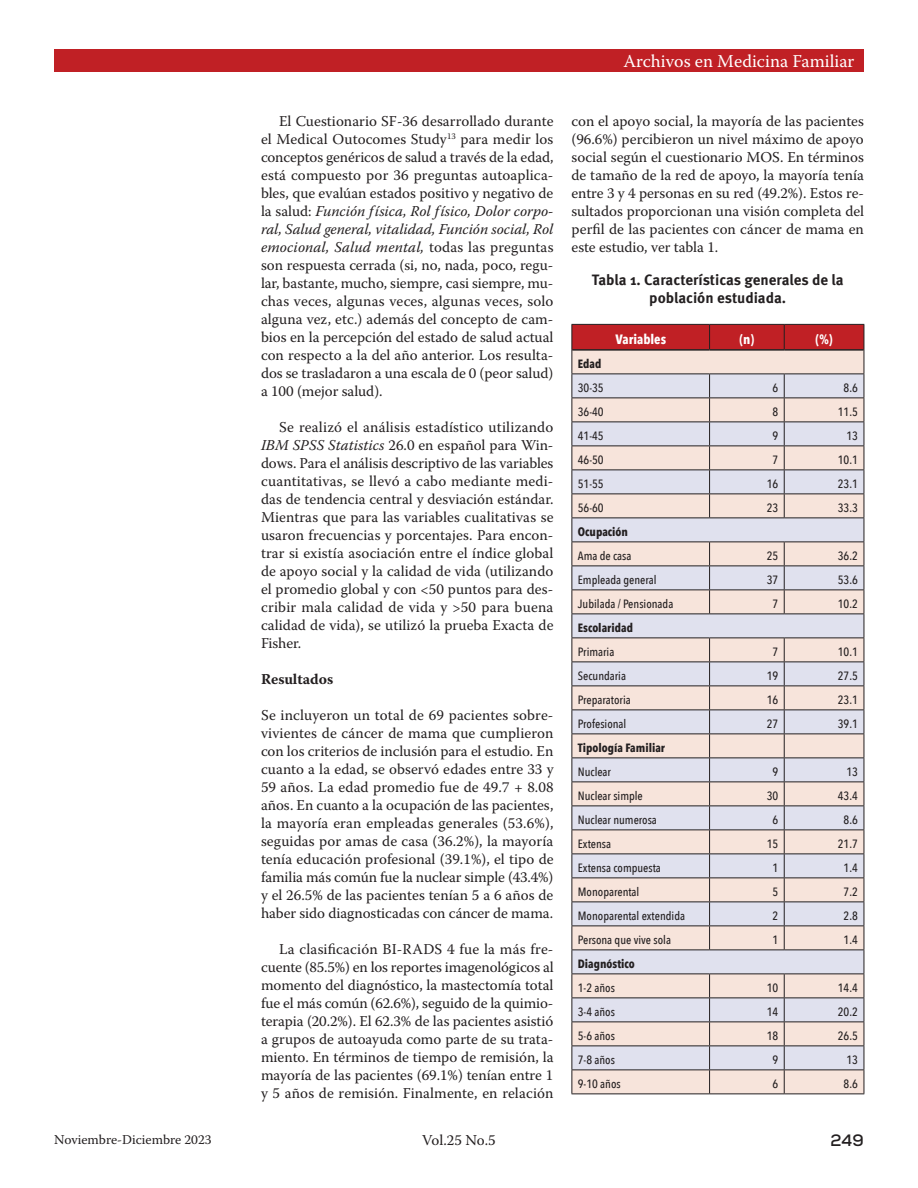
<style>
.page{position:relative;width:918px;height:1188px;background:#fff}
.page>*{position:absolute;margin:0;border:0;box-sizing:border-box;transform-origin:0 0}
.t1{font:18px "Warnock Pro";color:#fff}
.t2{font:700 16.5px "Nexa";color:#231f20}
.Txt_Indet{font:15px/18px "Warnock Pro";letter-spacing:.005em;color:#231f20;text-align:justify}
.Txt_NoIndet{font:15px/18px "Warnock Pro";letter-spacing:-.005em;color:#231f20;text-align:justify}
.Pie_Foto{font:700 15px/18px "Meta Pro";letter-spacing:-.005em;color:#231f20;text-align:center}
.Txt_NoIndet-2{font:700 15px "Warnock Pro";letter-spacing:-.005em;color:#231f20}
.t3{font:13.5px "Warnock Pro";color:#231f20}
.Titulo_Tabla{font:700 13.5px "Avenir Next Condensed";color:#fff}
.Txt_Tabla{font:500 12px "Avenir Next Condensed";color:#231f20}
.Txt_Tabla-2{font:700 12px "Avenir Next Condensed";color:#231f20}
.s1{font-style:italic}
</style>
<div class="page">
<div style="left:54px;top:50px;width:810px;height:22px;background:#c02025"></div>
<svg style="left:572px;top:324px;width:293px;height:770px;background:#e0d2d4"></svg>
<hr style="left:572px;top:1094px;width:138px;height:1px;background:#231f20">
<hr style="left:710px;top:1094px;width:74px;height:1px;background:#231f20">
<hr style="left:784px;top:1094px;width:80px;height:1px;background:#231f20">
<hr style="left:572px;top:349px;width:138px;height:2px;background:#231f20">
<hr style="left:710px;top:349px;width:74px;height:2px;background:#231f20">
<hr style="left:784px;top:349px;width:80px;height:2px;background:#231f20">
<p class="t1" style="left:623px;top:50px;width:233px">Archivos en Medicina Familiar</p>
<p class="Txt_Indet" style="left:261px;top:112px;width:294px;text-indent:18px">El Cuestionario SF-36 desarrollado durante el Medical Outocomes Study<sup>13</sup> para medir los conceptos genéricos de salud a través de la edad, está compuesto por 36 preguntas autoaplica&shy;bles, que evalúan estados positivo y negativo de la salud: <span class="s1">Función física, Rol físico, Dolor corpo&shy;ral, Salud general, vitalidad, Función social, Rol emocional, Salud mental,</span> todas las preguntas son respuesta cerrada (si, no, nada, poco, regu&shy;lar, bastante, mucho, siempre, casi siempre, mu&shy;chas veces, algunas veces, algunas veces, solo alguna vez, etc.) además del concepto de cam&shy;bios en la percepción del estado de salud actual con respecto a la del año anterior. Los resulta&shy;dos se trasladaron a una escala de 0 (peor salud) a 100 (mejor salud).</p>
<p class="Txt_Indet" style="left:261px;top:418px;width:294px;text-indent:18px">Se realizó el análisis estadístico utilizando <span class="s1">IBM SPSS Statistics</span> 26.0 en español para Win&shy;dows. Para el análisis descriptivo de las variables cuantitativas, se llevó a cabo mediante medi&shy;das de tendencia central y desviación estándar.<br>Mientras que para las variables cualitativas se usaron frecuencias y porcentajes. Para encon&shy;trar si existía asociación entre el índice global de apoyo social y la calidad de vida (utilizando el promedio global y con &lt;50 puntos para des&shy;cribir mala calidad de vida y &gt;50 para buena calidad de vida), se utilizó la prueba Exacta de Fisher.</p>
<p class="Txt_NoIndet-2" style="left:261px;top:670px;width:74px">Resultados</p>
<p class="Txt_NoIndet" style="left:261px;top:706px;width:294px">Se incluyeron un total de 69 pacientes sobre&shy;vivientes de cáncer de mama que cumplieron con los criterios de inclusión para el estudio. En cuanto a la edad, se observó edades entre 33 y 59 años. La edad promedio fue de 49.7 + 8.08 años. En cuanto a la ocupación de las pacientes, la mayoría eran empleadas generales (53.6%), seguidas por amas de casa (36.2%), la mayoría tenía educación profesional (39.1%), el tipo de familia más común fue la nuclear simple (43.4%) y el 26.5% de las pacientes tenían 5 a 6 años de haber sido diagnosticadas con cáncer de mama.</p>
<p class="Txt_Indet" style="left:261px;top:940px;width:294px;text-indent:18px">La clasificación BI-RADS 4 fue la más fre&shy;cuente (85.5%) en los reportes imagenológicos al momento del diagnóstico, la mastectomía total fue el más común (62.6%), seguido de la quimio&shy;terapia (20.2%). El 62.3% de las pacientes asistió a grupos de autoayuda como parte de su trata&shy;miento. En términos de tiempo de remisión, la mayoría de las pacientes (69.1%) tenían entre 1 y 5 años de remisión. Finalmente, en relación</p>
<p class="Txt_Indet" style="left:572px;top:112px;width:294px">con el apoyo social, la mayoría de las pacientes (96.6%) percibieron un nivel máximo de apoyo social según el cuestionario MOS. En términos de tamaño de la red de apoyo, la mayoría tenía entre 3 y 4 personas en su red (49.2%). Estos re&shy;sultados proporcionan una visión completa del perfil de las pacientes con cáncer de mama en este estudio, ver tabla 1.</p>
<p class="Pie_Foto" style="left:592px;top:270px;width:254px">Tabla 1. Características generales de la población estudiada.</p>
<p class="Titulo_Tabla" style="left:615px;top:331px;width:52px">Variables</p>
<p class="Titulo_Tabla" style="left:739px;top:331px;width:16px">(n)</p>
<p class="Titulo_Tabla" style="left:816px;top:331px;width:18px">(%)</p>
<p class="Txt_Tabla-2" style="left:578px;top:356px;width:25px">Edad</p>
<p class="Txt_Tabla" style="left:578px;top:380px;width:27px">30-35</p>
<p class="Txt_Tabla" style="left:772px;top:380px;width:7px">6</p>
<p class="Txt_Tabla" style="left:844px;top:380px;width:16px">8.6</p>
<p class="Txt_Tabla" style="left:578px;top:404px;width:27px">36-40</p>
<p class="Txt_Tabla" style="left:772px;top:404px;width:7px">8</p>
<p class="Txt_Tabla" style="left:838px;top:404px;width:22px">11.5</p>
<p class="Txt_Tabla" style="left:578px;top:428px;width:27px">41-45</p>
<p class="Txt_Tabla" style="left:772px;top:428px;width:7px">9</p>
<p class="Txt_Tabla" style="left:846px;top:428px;width:13px">13</p>
<p class="Txt_Tabla" style="left:578px;top:452px;width:27px">46-50</p>
<p class="Txt_Tabla" style="left:772px;top:452px;width:7px">7</p>
<p class="Txt_Tabla" style="left:838px;top:452px;width:22px">10.1</p>
<p class="Txt_Tabla" style="left:578px;top:476px;width:27px">51-55</p>
<p class="Txt_Tabla" style="left:767px;top:476px;width:13px">16</p>
<p class="Txt_Tabla" style="left:838px;top:476px;width:22px">23.1</p>
<p class="Txt_Tabla" style="left:578px;top:500px;width:27px">56-60</p>
<p class="Txt_Tabla" style="left:767px;top:500px;width:13px">23</p>
<p class="Txt_Tabla" style="left:838px;top:500px;width:22px">33.3</p>
<p class="Txt_Tabla-2" style="left:578px;top:524px;width:52px">Ocupación</p>
<p class="Txt_Tabla" style="left:578px;top:548px;width:55px">Ama de casa</p>
<p class="Txt_Tabla" style="left:767px;top:548px;width:13px">25</p>
<p class="Txt_Tabla" style="left:838px;top:548px;width:22px">36.2</p>
<p class="Txt_Tabla" style="left:578px;top:572px;width:80px">Empleada general</p>
<p class="Txt_Tabla" style="left:767px;top:572px;width:13px">37</p>
<p class="Txt_Tabla" style="left:838px;top:572px;width:22px">53.6</p>
<p class="Txt_Tabla" style="left:578px;top:596px;width:97px">Jubilada / Pensionada</p>
<p class="Txt_Tabla" style="left:772px;top:596px;width:7px">7</p>
<p class="Txt_Tabla" style="left:838px;top:596px;width:22px">10.2</p>
<p class="Txt_Tabla-2" style="left:578px;top:620px;width:57px">Escolaridad</p>
<p class="Txt_Tabla" style="left:578px;top:644px;width:38px">Primaria</p>
<p class="Txt_Tabla" style="left:772px;top:644px;width:7px">7</p>
<p class="Txt_Tabla" style="left:838px;top:644px;width:22px">10.1</p>
<p class="Txt_Tabla" style="left:578px;top:668px;width:50px">Secundaria</p>
<p class="Txt_Tabla" style="left:767px;top:668px;width:13px">19</p>
<p class="Txt_Tabla" style="left:838px;top:668px;width:22px">27.5</p>
<p class="Txt_Tabla" style="left:578px;top:692px;width:54px">Preparatoria</p>
<p class="Txt_Tabla" style="left:767px;top:692px;width:13px">16</p>
<p class="Txt_Tabla" style="left:838px;top:692px;width:22px">23.1</p>
<p class="Txt_Tabla" style="left:578px;top:716px;width:50px">Profesional</p>
<p class="Txt_Tabla" style="left:767px;top:716px;width:13px">27</p>
<p class="Txt_Tabla" style="left:838px;top:716px;width:22px">39.1</p>
<p class="Txt_Tabla-2" style="left:578px;top:740px;width:89px">Tipología Familiar</p>
<p class="Txt_Tabla" style="left:578px;top:764px;width:35px">Nuclear</p>
<p class="Txt_Tabla" style="left:772px;top:764px;width:7px">9</p>
<p class="Txt_Tabla" style="left:846px;top:764px;width:13px">13</p>
<p class="Txt_Tabla" style="left:578px;top:788px;width:67px">Nuclear simple</p>
<p class="Txt_Tabla" style="left:767px;top:788px;width:13px">30</p>
<p class="Txt_Tabla" style="left:838px;top:788px;width:22px">43.4</p>
<p class="Txt_Tabla" style="left:578px;top:812px;width:81px">Nuclear numerosa</p>
<p class="Txt_Tabla" style="left:772px;top:812px;width:7px">6</p>
<p class="Txt_Tabla" style="left:844px;top:812px;width:16px">8.6</p>
<p class="Txt_Tabla" style="left:578px;top:836px;width:35px">Extensa</p>
<p class="Txt_Tabla" style="left:767px;top:836px;width:13px">15</p>
<p class="Txt_Tabla" style="left:838px;top:836px;width:22px">21.7</p>
<p class="Txt_Tabla" style="left:578px;top:860px;width:85px">Extensa compuesta</p>
<p class="Txt_Tabla" style="left:772px;top:860px;width:7px">1</p>
<p class="Txt_Tabla" style="left:844px;top:860px;width:16px">1.4</p>
<p class="Txt_Tabla" style="left:578px;top:884px;width:63px">Monoparental</p>
<p class="Txt_Tabla" style="left:772px;top:884px;width:7px">5</p>
<p class="Txt_Tabla" style="left:844px;top:884px;width:16px">7.2</p>
<p class="Txt_Tabla" style="left:578px;top:908px;width:109px">Monoparental extendida</p>
<p class="Txt_Tabla" style="left:772px;top:908px;width:7px">2</p>
<p class="Txt_Tabla" style="left:844px;top:908px;width:16px">2.8</p>
<p class="Txt_Tabla" style="left:578px;top:932px;width:95px">Persona que vive sola</p>
<p class="Txt_Tabla" style="left:772px;top:932px;width:7px">1</p>
<p class="Txt_Tabla" style="left:844px;top:932px;width:16px">1.4</p>
<p class="Txt_Tabla-2" style="left:578px;top:956px;width:58px">Diagnóstico</p>
<p class="Txt_Tabla" style="left:578px;top:980px;width:39px">1-2 años</p>
<p class="Txt_Tabla" style="left:767px;top:980px;width:13px">10</p>
<p class="Txt_Tabla" style="left:838px;top:980px;width:22px">14.4</p>
<p class="Txt_Tabla" style="left:578px;top:1004px;width:39px">3-4 años</p>
<p class="Txt_Tabla" style="left:767px;top:1004px;width:13px">14</p>
<p class="Txt_Tabla" style="left:838px;top:1004px;width:22px">20.2</p>
<p class="Txt_Tabla" style="left:578px;top:1028px;width:39px">5-6 años</p>
<p class="Txt_Tabla" style="left:767px;top:1028px;width:13px">18</p>
<p class="Txt_Tabla" style="left:838px;top:1028px;width:22px">26.5</p>
<p class="Txt_Tabla" style="left:578px;top:1052px;width:39px">7-8 años</p>
<p class="Txt_Tabla" style="left:772px;top:1052px;width:7px">9</p>
<p class="Txt_Tabla" style="left:846px;top:1052px;width:13px">13</p>
<p class="Txt_Tabla" style="left:578px;top:1076px;width:44px">9-10 años</p>
<p class="Txt_Tabla" style="left:772px;top:1076px;width:7px">6</p>
<p class="Txt_Tabla" style="left:844px;top:1076px;width:16px">8.6</p>
<p class="t3" style="left:54px;top:1131px;width:159px">Noviembre-Diciembre 2023</p>
<p class="Txt_Indet" style="left:422px;top:1131px;width:75px">Vol.25 No.5</p>
<p class="t2" style="left:830px;top:1129px;width:35px">249</p>
</div>
